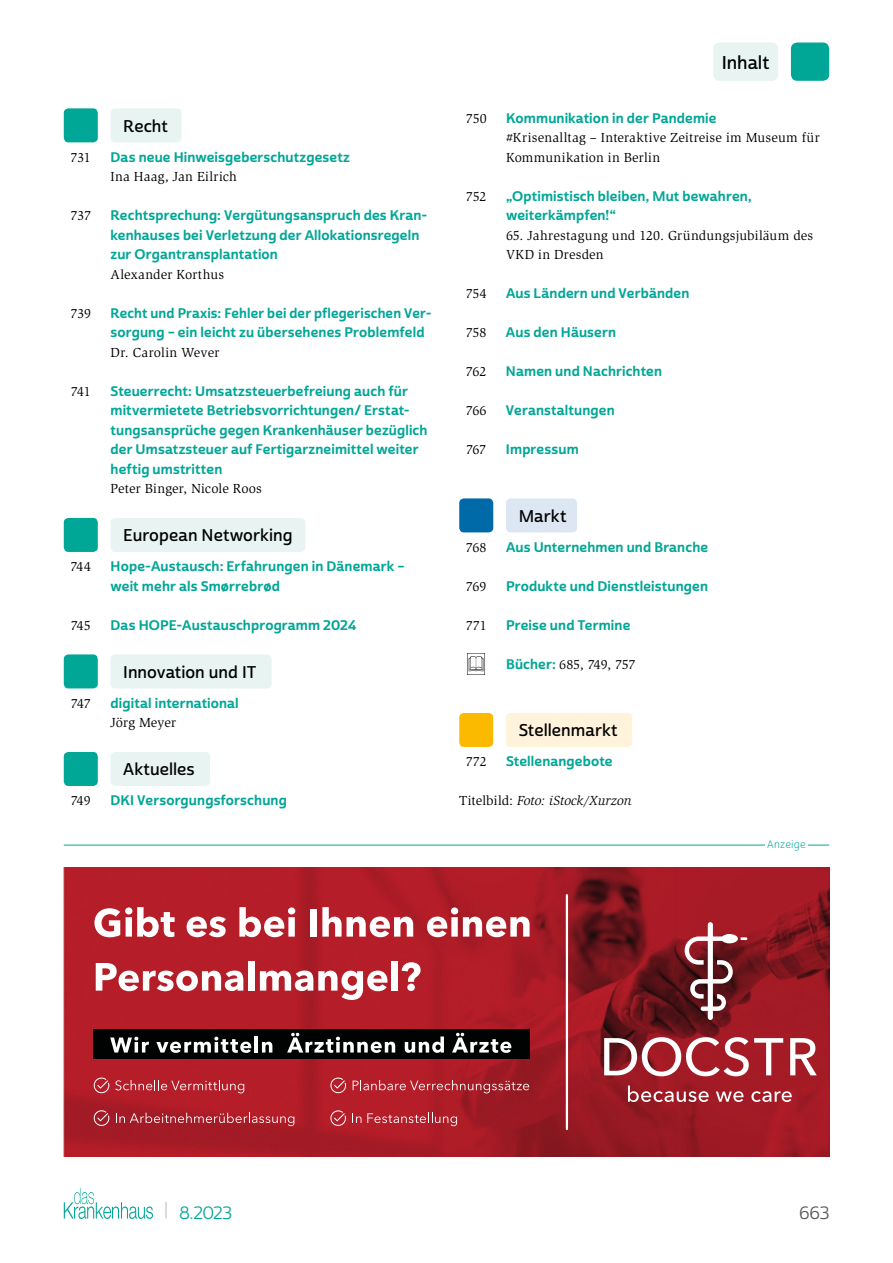
<style>
.page{position:relative;width:893px;height:1263px;background:#fff}
.page>*{position:absolute;margin:0;border:0;box-sizing:border-box;transform-origin:0 0}
.t1{font:18px "Cabrito Sans Nor Dem";letter-spacing:-.005em;color:#000}
.t2{font:17.25px "Cabrito Sans Nor Reg";color:#00a696}
.t3{font:17.25px "Cabrito Sans Nor Reg";color:#575756}
.t4{font:16.5px "Cabrito Sans Nor Dem";letter-spacing:.005em;color:#000}
.t5{font:13.5px/19.5px "Cabrito Sans Nor Bol";letter-spacing:.01em;color:#00a696}
.t6{font:13.5px/19.5px "Slimbach Std";letter-spacing:.01em;color:#000}
.t7{font:italic 13.5px "Slimbach Std";color:#000}
.t8{font:13.5px "Slimbach Std";letter-spacing:-.01em;color:#000}
.t9{font:10.5px "Cabrito Sans Nor Boo";letter-spacing:.02em;color:#00a696}
.s1{font-family:"Cabrito Sans Nor Bol";color:#00a696}
.s2{font-style:normal}
.s3{font-size:18.9px;color:#c6c6c6}
</style>
<div class="page">
<svg style="left:64px;top:1188px;width:89px;height:31px"></svg>
<div style="left:791px;top:43px;width:38px;height:38px;background:#00a696;border-radius:6px"></div>
<div style="left:713px;top:43px;width:65px;height:38px;background:#e7f4f2;border-radius:6px"></div>
<img style="left:64px;top:867px;width:765px;height:290px">
<svg style="left:94px;top:1077px;width:15px;height:16px"></svg>
<svg style="left:330px;top:1110px;width:16px;height:16px"></svg>
<svg style="left:94px;top:1110px;width:15px;height:16px"></svg>
<svg style="left:330px;top:1077px;width:16px;height:16px"></svg>
<svg style="left:94px;top:907px;width:81px;height:30px"></svg>
<svg style="left:187px;top:916px;width:39px;height:21px"></svg>
<svg style="left:239px;top:907px;width:56px;height:30px"></svg>
<div style="left:310px;top:909px;width:7px;height:27px;background:#fff"></div>
<svg style="left:322px;top:907px;width:91px;height:30px"></svg>
<svg style="left:427px;top:907px;width:103px;height:30px"></svg>
<svg style="left:96px;top:963px;width:147px;height:28px"></svg>
<div style="left:248px;top:961px;width:7px;height:29px;background:#fff"></div>
<svg style="left:260px;top:970px;width:127px;height:30px"></svg>
<div style="left:392px;top:961px;width:6px;height:29px;background:#fff"></div>
<svg style="left:402px;top:962px;width:19px;height:29px"></svg>
<svg style="left:353px;top:1080px;width:176px;height:13px;background:#b84049"></svg>
<svg style="left:352px;top:1113px;width:9px;height:10px"></svg>
<svg style="left:367px;top:1113px;width:90px;height:13px"></svg>
<svg style="left:115px;top:1080px;width:129px;height:13px;background:#c1424c"></svg>
<svg style="left:116px;top:1113px;width:178px;height:13px;background:#b53f49"></svg>
<svg style="left:604px;top:1037px;width:213px;height:39px"></svg>
<svg style="left:684px;top:922px;width:63px;height:98px"></svg>
<svg style="left:628px;top:1085px;width:81px;height:17px"></svg>
<svg style="left:716px;top:1091px;width:27px;height:11px"></svg>
<svg style="left:751px;top:1091px;width:41px;height:11px"></svg>
<div style="left:94px;top:1029px;width:436px;height:30px;background:#010202"></div>
<svg style="left:110px;top:1037px;width:39px;height:15px"></svg>
<svg style="left:156px;top:1037px;width:95px;height:16px"></svg>
<hr style="left:255px;top:1036px;width:3px;height:16px;background:#fff">
<svg style="left:262px;top:1042px;width:10px;height:10px"></svg>
<svg style="left:287px;top:1033px;width:108px;height:20px"></svg>
<svg style="left:405px;top:1036px;width:39px;height:17px"></svg>
<svg style="left:452px;top:1033px;width:59px;height:20px"></svg>
<hr style="left:566px;top:895px;width:2px;height:234px;background:#fff">
<div style="left:111px;top:108px;width:71px;height:34px;background:#e7f4f2;border-radius:5px"></div>
<div style="left:64px;top:108px;width:34px;height:34px;background:#00a696;border-radius:5px"></div>
<div style="left:111px;top:518px;width:194px;height:34px;background:#e7f4f2;border-radius:5px"></div>
<div style="left:64px;top:518px;width:34px;height:34px;background:#00a696;border-radius:5px"></div>
<div style="left:111px;top:654px;width:161px;height:34px;background:#e7f4f2;border-radius:5px"></div>
<div style="left:64px;top:654px;width:34px;height:34px;background:#00a696;border-radius:5px"></div>
<div style="left:111px;top:752px;width:99px;height:34px;background:#e7f4f2;border-radius:5px"></div>
<div style="left:64px;top:752px;width:34px;height:34px;background:#00a696;border-radius:5px"></div>
<hr style="left:64px;top:845px;width:765px;height:1px;background:#00a696">
<div style="left:765px;top:840px;width:43px;height:13px;background:#fff"></div>
<div style="left:506px;top:498px;width:71px;height:34px;background:#dde7f4;border-radius:5px"></div>
<div style="left:459px;top:498px;width:34px;height:34px;background:#0069a7;border-radius:5px"></div>
<img style="left:468px;top:654px;width:17px;height:21px">
<div style="left:506px;top:713px;width:126px;height:34px;background:#fff3db;border-radius:5px"></div>
<div style="left:459px;top:713px;width:34px;height:34px;background:#fbba00;border-radius:5px"></div>
<p class="t4" style="left:123px;top:116px;width:46px">Recht</p>
<p class="t6" style="left:71px;top:148px;width:22px">731</p>
<p class="t5" style="left:111px;top:148px;width:241px">Das neue Hinweisgeberschutzgesetz</p>
<p class="t6" style="left:111px;top:167px;width:128px">Ina Haag, Jan Eilrich</p>
<p class="t6" style="left:71px;top:206px;width:22px">737</p>
<p class="t5" style="left:111px;top:206px;width:318px">Rechtsprechung: Vergütungsanspruch des Kran&shy;kenhauses bei Verletzung der Allokationsregeln zur Organtransplantation</p>
<p class="t6" style="left:111px;top:265px;width:115px">Alexander Korthus</p>
<p class="t6" style="left:70px;top:304px;width:22px">739</p>
<p class="t5" style="left:111px;top:304px;width:321px">Recht und Praxis: Fehler bei der pflegerischen Ver&shy;sorgung – ein leicht zu übersehenes Problemfeld</p>
<p class="t6" style="left:111px;top:343px;width:110px">Dr. Carolin Wever</p>
<p class="t6" style="left:71px;top:382px;width:21px">741</p>
<p class="t5" style="left:111px;top:382px;width:318px">Steuerrecht: Umsatzsteuerbefreiung auch für mitvermietete Betriebsvorrichtungen/ Erstat&shy;tungsansprüche gegen Krankenhäuser bezüglich der Umsatzsteuer auf Fertigarzneimittel weiter heftig umstritten</p>
<p class="t6" style="left:111px;top:479px;width:153px">Peter Binger, Nicole Roos</p>
<p class="t4" style="left:123px;top:525px;width:171px">European Networking</p>
<p class="t6" style="left:70px;top:557px;width:22px">744</p>
<p class="t5" style="left:111px;top:557px;width:296px">Hope-Austausch: Erfahrungen in Dänemark – weit mehr als Smørrebrød</p>
<p class="t6" style="left:71px;top:616px;width:22px">745</p>
<p class="t5" style="left:111px;top:616px;width:247px">Das HOPE-Austauschprogramm 2024</p>
<p class="t4" style="left:123px;top:662px;width:135px">Innovation und IT</p>
<p class="t6" style="left:71px;top:694px;width:21px">747</p>
<p class="t5" style="left:111px;top:694px;width:130px">digital international</p>
<p class="t6" style="left:111px;top:713px;width:67px">Jörg Meyer</p>
<p class="t4" style="left:123px;top:759px;width:73px">Aktuelles</p>
<p class="t6" style="left:71px;top:791px;width:22px">749</p>
<p class="t5" style="left:111px;top:791px;width:178px">DKI Versorgungsforschung</p>
<h1 class="t1" style="left:722px;top:51px;width:49px">Inhalt</h1>
<p class="t6" style="left:466px;top:109px;width:22px">750</p>
<p class="t5" style="left:506px;top:109px;width:212px">Kommunikation in der Pandemie</p>
<p class="t6" style="left:506px;top:128px;width:315px">#Krisenalltag – Interaktive Zeitreise im Museum für<br>Kommunikation in Berlin</p>
<p class="t6" style="left:466px;top:187px;width:22px">752</p>
<p class="t5" style="left:506px;top:187px;width:247px">„Optimistisch bleiben, Mut bewahren, weiterkämpfen!“</p>
<p class="t6" style="left:506px;top:226px;width:309px">65. Jahrestagung und 120. Gründungsjubiläum des<br>VKD in Dresden</p>
<p class="t6" style="left:466px;top:284px;width:23px">754</p>
<p class="t5" style="left:506px;top:284px;width:185px">Aus Ländern und Verbänden</p>
<p class="t6" style="left:466px;top:323px;width:22px">758</p>
<p class="t5" style="left:506px;top:323px;width:112px">Aus den Häusern</p>
<p class="t6" style="left:466px;top:362px;width:22px">762</p>
<p class="t5" style="left:506px;top:362px;width:158px">Namen und Nachrichten</p>
<p class="t6" style="left:466px;top:401px;width:22px">766</p>
<p class="t5" style="left:506px;top:401px;width:110px">Veranstaltungen</p>
<p class="t6" style="left:466px;top:440px;width:22px">767</p>
<p class="t5" style="left:506px;top:440px;width:74px">Impressum</p>
<p class="t4" style="left:519px;top:506px;width:49px">Markt</p>
<p class="t6" style="left:466px;top:538px;width:22px">768</p>
<p class="t5" style="left:506px;top:538px;width:204px">Aus Unternehmen und Branche</p>
<p class="t6" style="left:466px;top:577px;width:22px">769</p>
<p class="t5" style="left:506px;top:577px;width:203px">Produkte und Dienstleistungen</p>
<p class="t6" style="left:466px;top:616px;width:22px">771</p>
<p class="t5" style="left:506px;top:616px;width:126px">Preise und Termine</p>
<p class="t8" style="left:506px;top:657px;width:131px"><span class="s1">Bücher:</span> 685, 749, 757</p>
<p class="t4" style="left:519px;top:720px;width:100px">Stellenmarkt</p>
<p class="t6" style="left:466px;top:752px;width:22px">772</p>
<p class="t5" style="left:506px;top:752px;width:108px">Stellenangebote</p>
<p class="t7" style="left:459px;top:793px;width:174px"><span class="s2">Titelbild:</span> Foto: iStock/Xurzon</p>
<p class="t9" style="left:767px;top:838px;width:40px">Anzeige</p>
<p class="t2" style="left:164px;top:1202px;width:69px"><span class="s3">|</span> 8.2023</p>
<p class="t3" style="left:799px;top:1202px;width:31px">663</p>
</div>
